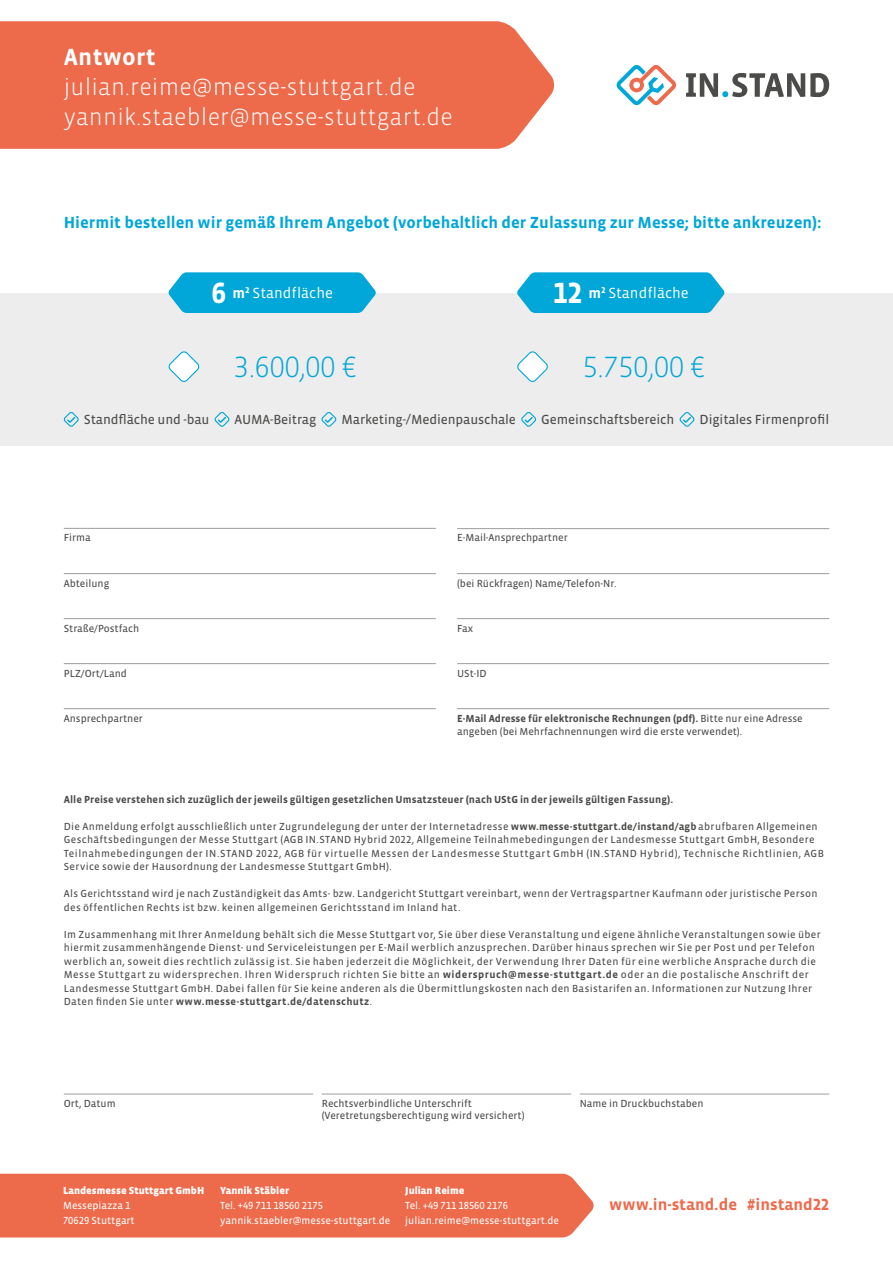
<style>
.page{position:relative;width:893px;height:1263px;background:#fff}
.page>*{position:absolute;margin:0;border:0;box-sizing:border-box;transform-origin:0 0}
.t1{font:300 30px "Vista Sans OT";color:#00a7d8}
.t2{font:300 24px/30px "Vista Sans OT";letter-spacing:.01em;color:#fff}
.t3{font:700 24px "Vista Sans OT";letter-spacing:.01em;color:#fff}
.t4{font:700 16.5px "Vista Sans OT";color:#00a7d8}
.t5{font:700 16.5px "Vista Sans OT";color:#ed6a4b}
.t6{font:15px "Vista Sans OT";color:#fff}
.t7{font:13.5px "Vista Sans OT";letter-spacing:-.01em;color:#4b4b4a}
.t8{font:10.5px/13.5px "Vista Sans OT";letter-spacing:.03em;color:#4b4b4a}
.t9{font:10.5px/13.5px "Vista Sans OT";color:#4b4b4a}
.t10{font:10.5px/15px "Vista Sans OT";color:#fff}
.t11{font:700 10.5px "Vista Sans OT";letter-spacing:.01em;color:#4b4b4a}
.t12{font:900 10.5px "Vista Sans OT";color:#fff}
.s1{font-weight:700;font-size:30px}
.s2{font-weight:700}
</style>
<div class="page">
<div style="left:0;top:21px;width:554px;height:128px;background:#ed6a4b"></div>
<div style="left:0;top:1174px;width:594px;height:63px;background:#ed6a4b"></div>
<svg style="left:686px;top:73px;width:143px;height:24px"></svg>
<svg style="left:617px;top:65px;width:59px;height:40px"></svg>
<div style="left:0;top:293px;width:893px;height:153px;background:#ededed"></div>
<svg style="left:63px;top:412px;width:16px;height:15px"></svg>
<svg style="left:214px;top:412px;width:16px;height:15px"></svg>
<svg style="left:321px;top:412px;width:16px;height:15px"></svg>
<svg style="left:521px;top:412px;width:15px;height:15px"></svg>
<svg style="left:679px;top:412px;width:16px;height:15px"></svg>
<svg style="left:168px;top:272px;width:208px;height:41px;background:#13adda"></svg>
<svg style="left:168px;top:351px;width:32px;height:31px"></svg>
<svg style="left:517px;top:272px;width:208px;height:41px;background:#13adda"></svg>
<svg style="left:517px;top:351px;width:31px;height:31px"></svg>
<hr style="left:64px;top:528px;width:372px;height:1px;background:#9d9d9d">
<hr style="left:64px;top:573px;width:372px;height:1px;background:#9d9d9d">
<hr style="left:64px;top:618px;width:372px;height:1px;background:#9d9d9d">
<hr style="left:64px;top:663px;width:372px;height:1px;background:#9d9d9d">
<hr style="left:64px;top:708px;width:372px;height:1px;background:#9d9d9d">
<hr style="left:457px;top:528px;width:372px;height:1px;background:#9d9d9d">
<hr style="left:457px;top:573px;width:372px;height:1px;background:#9d9d9d">
<hr style="left:457px;top:618px;width:372px;height:1px;background:#9d9d9d">
<hr style="left:457px;top:663px;width:372px;height:1px;background:#9d9d9d">
<hr style="left:457px;top:708px;width:372px;height:1px;background:#9d9d9d">
<hr style="left:64px;top:1094px;width:249px;height:1px;background:#9d9d9d">
<hr style="left:322px;top:1094px;width:249px;height:1px;background:#9d9d9d">
<hr style="left:580px;top:1094px;width:249px;height:1px;background:#9d9d9d">
<h2 class="t3" style="left:64px;top:45px;width:94px">Antwort</h2>
<h2 class="t2" style="left:64px;top:73px;width:391px">julian.reime@messe-stuttgart.de yannik.staebler@messe-stuttgart.de</h2>
<h3 class="t4" style="left:64px;top:214px;width:759px">Hiermit bestellen wir gemäß Ihrem Angebot (vorbehaltlich der Zulassung zur Messe; bitte ankreuzen):</h3>
<h3 class="t6" style="left:211px;top:285px;width:123px"><span class="s1">6</span> <span class="s2">m</span><sup>2</sup> Standfläche</h3>
<h1 class="t1" style="left:234px;top:351px;width:124px">3.600,00 €</h1>
<h3 class="t6" style="left:553px;top:285px;width:137px"><span class="s1">12</span> <span class="s2">m</span><sup>2</sup> Standfläche</h3>
<h1 class="t1" style="left:583px;top:351px;width:124px">5.750,00 €</h1>
<p class="t7" style="left:84px;top:412px;width:127px">Standfläche und -bau</p>
<p class="t7" style="left:235px;top:412px;width:83px">AUMA-Beitrag</p>
<p class="t7" style="left:342px;top:412px;width:176px">Marketing-/Medienpauschale</p>
<p class="t7" style="left:541px;top:412px;width:135px">Gemeinschaftsbereich</p>
<p class="t7" style="left:700px;top:412px;width:131px">Digitales Firmenprofil</p>
<p class="t8" style="left:64px;top:531px;width:29px">Firma</p>
<p class="t9" style="left:64px;top:576px;width:47px">Abteilung</p>
<p class="t9" style="left:64px;top:621px;width:77px">Straße/Postfach</p>
<p class="t9" style="left:64px;top:666px;width:65px">PLZ/Ort/Land</p>
<p class="t9" style="left:64px;top:711px;width:81px">Ansprechpartner</p>
<p class="t9" style="left:457px;top:531px;width:112px">E-Mail-Ansprechpartner</p>
<p class="t9" style="left:457px;top:576px;width:161px">(bei Rückfragen) Name/Telefon-Nr.</p>
<p class="t8" style="left:457px;top:621px;width:18px">Fax</p>
<p class="t8" style="left:457px;top:666px;width:31px">USt-ID</p>
<p class="t9" style="left:457px;top:711px;width:347px"><span class="s2">E-Mail Adresse für elektronische Rechnungen (pdf).</span> Bitte nur eine Adresse angeben (bei Mehrfachnennungen wird die erste verwendet).</p>
<p class="t11" style="left:64px;top:794px;width:611px">Alle Preise verstehen sich zuzüglich der jeweils gültigen gesetzlichen Umsatzsteuer (nach UStG in der jeweils gültigen Fassung).</p>
<p class="t8" style="left:64px;top:819px;width:762px">Die Anmeldung erfolgt ausschließlich unter Zugrundelegung der unter der Internetadresse <span class="s2">www.messe-stuttgart.de/instand/agb</span> abrufbaren Allgemeinen Geschäftsbedingungen der Messe Stuttgart (AGB IN.STAND Hybrid 2022, Allgemeine Teilnahmebedingungen der Landesmesse Stuttgart GmbH, Besondere Teilnahmebedingungen der IN.STAND 2022, AGB für virtuelle Messen der Landesmesse Stuttgart GmbH (IN.STAND Hybrid), Technische Richtlinien, AGB Service sowie der Hausordnung der Landesmesse Stuttgart GmbH).</p>
<p class="t8" style="left:64px;top:887px;width:755px">Als Gerichtsstand wird je nach Zuständigkeit das Amts- bzw. Landgericht Stuttgart vereinbart, wenn der Vertragspartner Kaufmann oder juristische Person des öffentlichen Rechts ist bzw. keinen allgemeinen Gerichtsstand im Inland hat.</p>
<p class="t8" style="left:64px;top:927px;width:758px">Im Zusammenhang mit Ihrer Anmeldung behält sich die Messe Stuttgart vor, Sie über diese Veranstaltung und eigene ähnliche Veranstaltungen sowie über hiermit zusammenhängende Dienst- und Serviceleistungen per E-Mail werblich anzusprechen. Darüber hinaus sprechen wir Sie per Post und per Telefon werblich an, soweit dies rechtlich zulässig ist. Sie haben jederzeit die Möglichkeit, der Verwendung Ihrer Daten für eine werbliche Ansprache durch die Messe Stuttgart zu widersprechen. Ihren Widerspruch richten Sie bitte an <span class="s2">widerspruch@messe-stuttgart.de</span> oder an die postalische Anschrift der Landesmesse Stuttgart GmbH. Dabei fallen für Sie keine anderen als die Übermittlungskosten nach den Basistarifen an. Informationen zur Nutzung Ihrer Daten finden Sie unter <span class="s2">www.messe-stuttgart.de/datenschutz</span>.</p>
<p class="t9" style="left:64px;top:1097px;width:53px">Ort, Datum</p>
<p class="t9" style="left:322px;top:1097px;width:204px;line-height:12px">Rechtsverbindliche Unterschrift (Veretretungsberechtigung wird versichert)</p>
<p class="t9" style="left:580px;top:1097px;width:125px">Name in Druckbuchstaben</p>
<p class="t12" style="left:63px;top:1185px;width:143px">Landesmesse Stuttgart GmbH</p>
<p class="t10" style="left:63px;top:1198px;width:73px">Messepiazza 1<br>70629 Stuttgart</p>
<p class="t12" style="left:220px;top:1185px;width:71px">Yannik Stäbler</p>
<p class="t10" style="left:220px;top:1198px;width:172px">Tel. +49 711 18560 2175 yannik.staebler@messe-stuttgart.de</p>
<p class="t12" style="left:405px;top:1185px;width:61px">Julian Reime</p>
<p class="t10" style="left:405px;top:1198px;width:155px">Tel. +49 711 18560 2176 julian.reime@messe-stuttgart.de</p>
<h3 class="t5" style="left:609px;top:1195px;width:221px">www.in-stand.de #instand22</h3>
</div>
